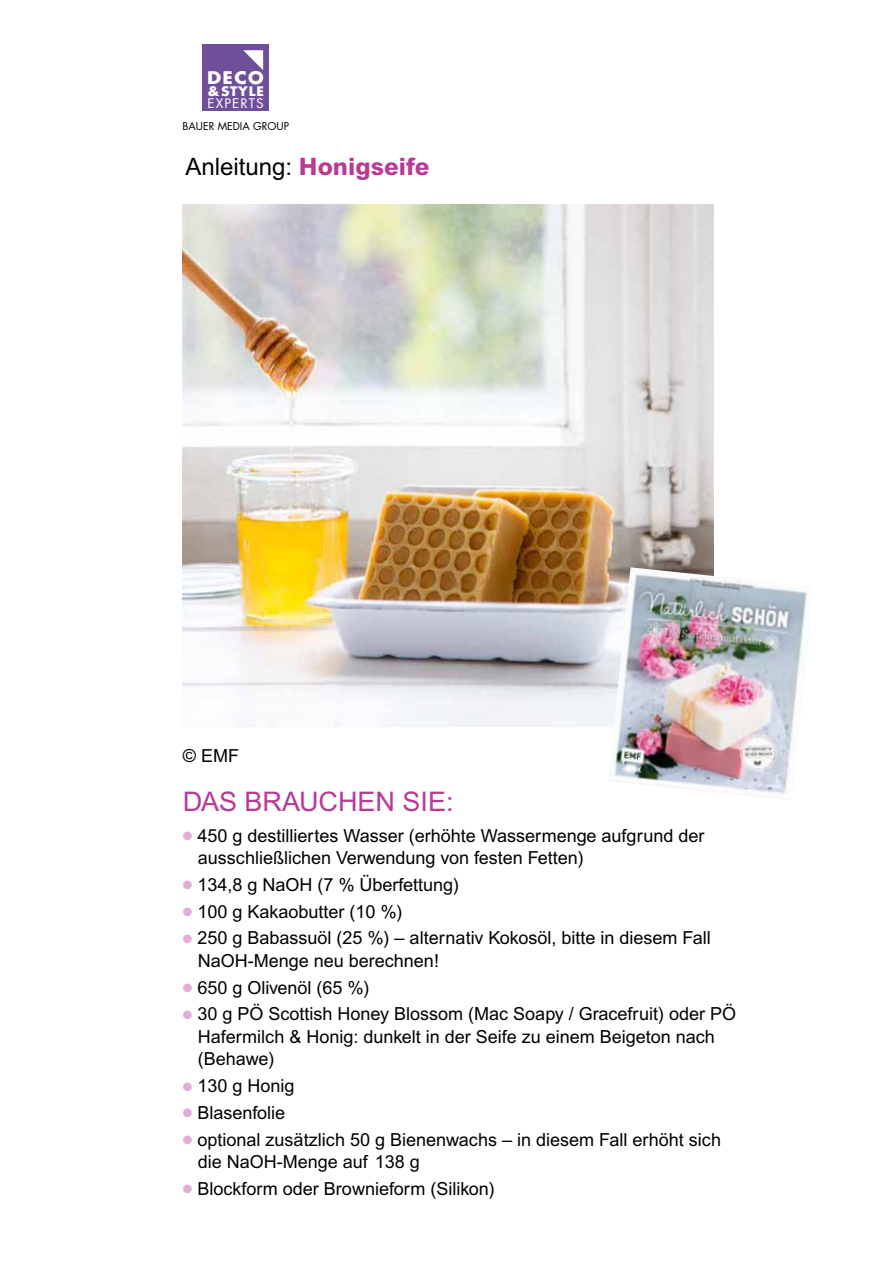
<style>
.page{position:relative;width:893px;height:1263px;background:#fff}
.page>*{position:absolute;margin:0;border:0;box-sizing:border-box;transform-origin:0 0}
.t1{font:27px "Arial MT Pro";color:#b83a95}
.t2{font:24px "Arial MT Pro";color:#000}
.t3{font:18px/22.5px "Arial MT Pro";color:#000}
.t4{font:700 16.95px "Futura Com";color:#fff;scale:1.12 1}
.t5{font:12.9px "Futura Com";letter-spacing:.08em;color:#fff;scale:1.05 1}
.t6{font:700 12.75px "Futura Com";letter-spacing:.06em;color:#fff;scale:1.07 1}
.t7{font:10.5px "Futura Com";color:#000}
.s1{font-weight:800;color:#b83a95}
.s2{color:#e0add7}
</style>
<div class="page">
<div style="left:202px;top:44px;width:67px;height:67px;background:#6f4f9a"></div>
<svg style="left:243px;top:50px;width:20px;height:20px"></svg>
<img style="left:183px;top:205px;width:530px;height:522px">
<img style="left:608px;top:567px;width:199px;height:233px">
<p class="t4" style="left:207px;top:65px;width:52px">DECO</p>
<p class="t6" style="left:208px;top:81px;width:54px">&amp;STYLE</p>
<p class="t5" style="left:207px;top:94px;width:55px">EXPERTS</p>
<p class="t7" style="left:183px;top:119px;width:108px">BAUER MEDIA GROUP</p>
<h2 class="t2" style="left:186px;top:153px;width:246px">Anleitung: <span class="s1">Honigseife</span></h2>
<p class="t3" style="left:183px;top:745px;width:58px">© EMF</p>
<h1 class="t1" style="left:183px;top:786px;width:272px">DAS BRAUCHEN SIE:</h1>
<p class="t3" style="left:198px;top:825px;width:508px;text-indent:-15px"><span class="s2">●</span> 450 g destilliertes Wasser (erhöhte Wassermenge aufgrund der ausschließlichen Verwendung von festen Fetten)</p>
<p class="t3" style="left:183px;top:874px;width:278px"><span class="s2">●</span> 134,8 g NaOH (7 % Überfettung)</p>
<p class="t3" style="left:183px;top:901px;width:221px"><span class="s2">●</span> 100 g Kakaobutter (10 %)</p>
<p class="t3" style="left:198px;top:928px;width:515px;text-indent:-15px"><span class="s2">●</span> 250 g Babassuöl (25 %) – alternativ Kokosöl, bitte in diesem Fall<br>NaOH-Menge neu berechnen!</p>
<p class="t3" style="left:183px;top:977px;width:188px"><span class="s2">●</span> 650 g Olivenöl (65 %)</p>
<p class="t3" style="left:198px;top:1004px;width:540px;text-indent:-15px"><span class="s2">●</span> 30 g PÖ Scottish Honey Blossom (Mac Soapy / Gracefruit) oder PÖ<br>Hafermilch &amp; Honig: dunkelt in der Seife zu einem Beigeton nach (Behawe)</p>
<p class="t3" style="left:183px;top:1075px;width:113px"><span class="s2">●</span> 130 g Honig</p>
<p class="t3" style="left:183px;top:1102px;width:104px"><span class="s2">●</span> Blasenfolie</p>
<p class="t3" style="left:198px;top:1129px;width:525px;text-indent:-15px"><span class="s2">●</span> optional zusätzlich 50 g Bienenwachs – in diesem Fall erhöht sich die NaOH-Menge auf 138 g</p>
<p class="t3" style="left:183px;top:1178px;width:313px"><span class="s2">●</span> Blockform oder Brownieform (Silikon)</p>
</div>
